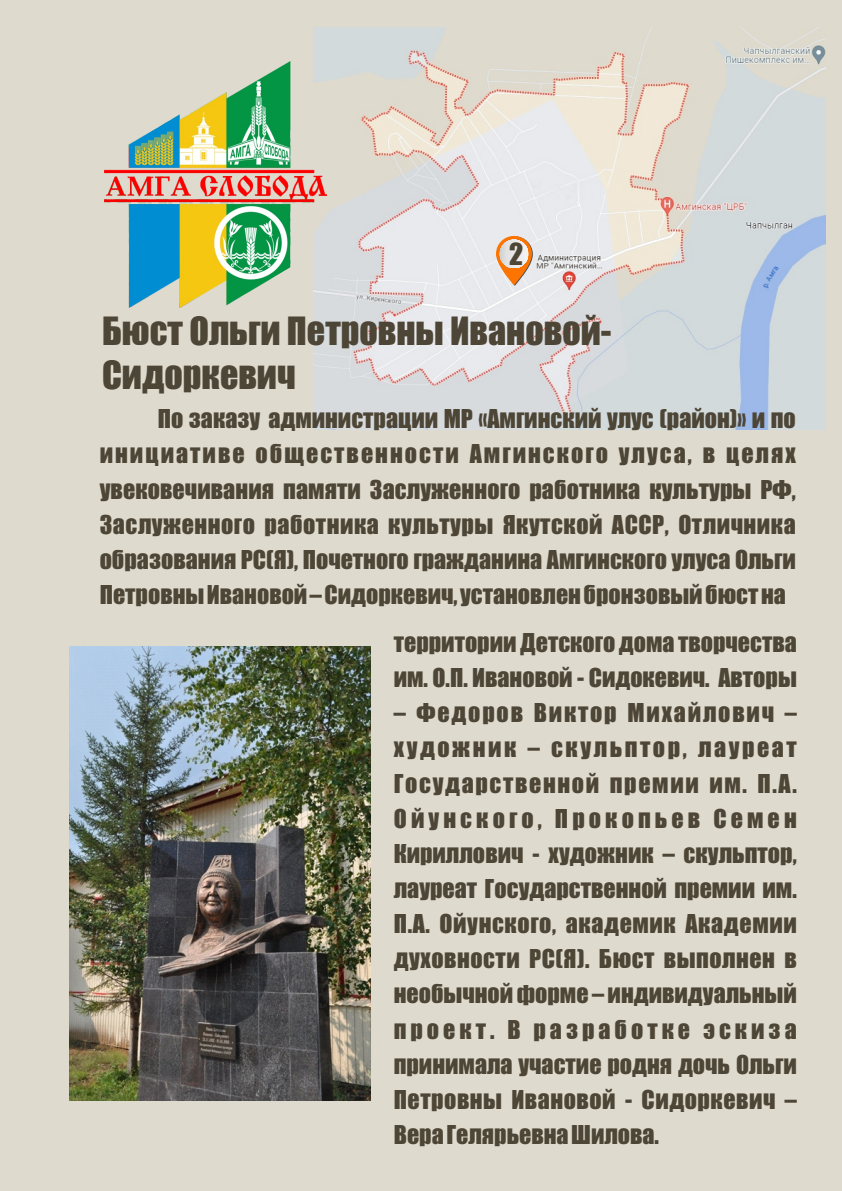
<style>
.page{position:relative;width:842px;height:1191px;background:#fff}
.page>*{position:absolute;margin:0;border:0;box-sizing:border-box;transform-origin:0 0}
.t1{font:36px/43.9px "Impact";color:#4d4535}
.t2{font:28.1px "Impact";color:#4d4535}
.t3{font:24px/35.1px "Impact";color:#4d4535;text-align:justify}
</style>
<div class="page">
<div style="left:0;top:1px;width:842px;height:1190px;background:#dedace"></div>
<img style="left:314px;top:27px;width:512px;height:402px">
<img style="left:104px;top:62px;width:223px;height:246px">
<img style="left:69px;top:647px;width:301px;height:453px">
<svg style="left:497px;top:236px;width:36px;height:50px"></svg>
<svg style="left:496px;top:236px;width:36px;height:49px"></svg>
<svg style="left:500px;top:239px;width:29px;height:29px"></svg>
<p class="t2" style="left:509px;top:243px;width:16px">2</p>
<h1 class="t1" style="left:102px;top:311px;width:511px">Бюст Ольги Петровны Ивановой-<br>Сидоркевич</h1>
<p class="t3" style="left:100px;top:402px;width:698px;text-indent:58px">По заказу администрации МР «Амгинский улус (район)» и по инициативе общественности Амгинского улуса, в целях увековечивания памяти Заслуженного работника культуры РФ, Заслуженного работника культуры Якутской АССР, Отличника образования РС(Я), Почетного гражданина Амгинского улуса Ольги Петровны Ивановой – Сидоркевич, установлен бронзовый бюст на</p>
<p class="t3" style="left:394px;top:626px;width:404px">территории Детского дома творчества им. О.П. Ивановой - Сидокевич. Авторы</p>
<p class="t3" style="left:394px;top:696px;width:405px">– Федоров Виктор Михайлович – художник – скульптор, лауреат Государственной премии им. П.А.<br>Ойунского, Прокопьев Семен Кириллович - художник – скульптор, лауреат Государственной премии им.<br>П.А. Ойунского, академик Академии духовности РС(Я). Бюст выполнен в необычной форме – индивидуальный проект. В разработке эскиза принимала участие родня дочь Ольги Петровны Ивановой - Сидоркевич – Вера Гелярьевна Шилова.</p>
</div>
